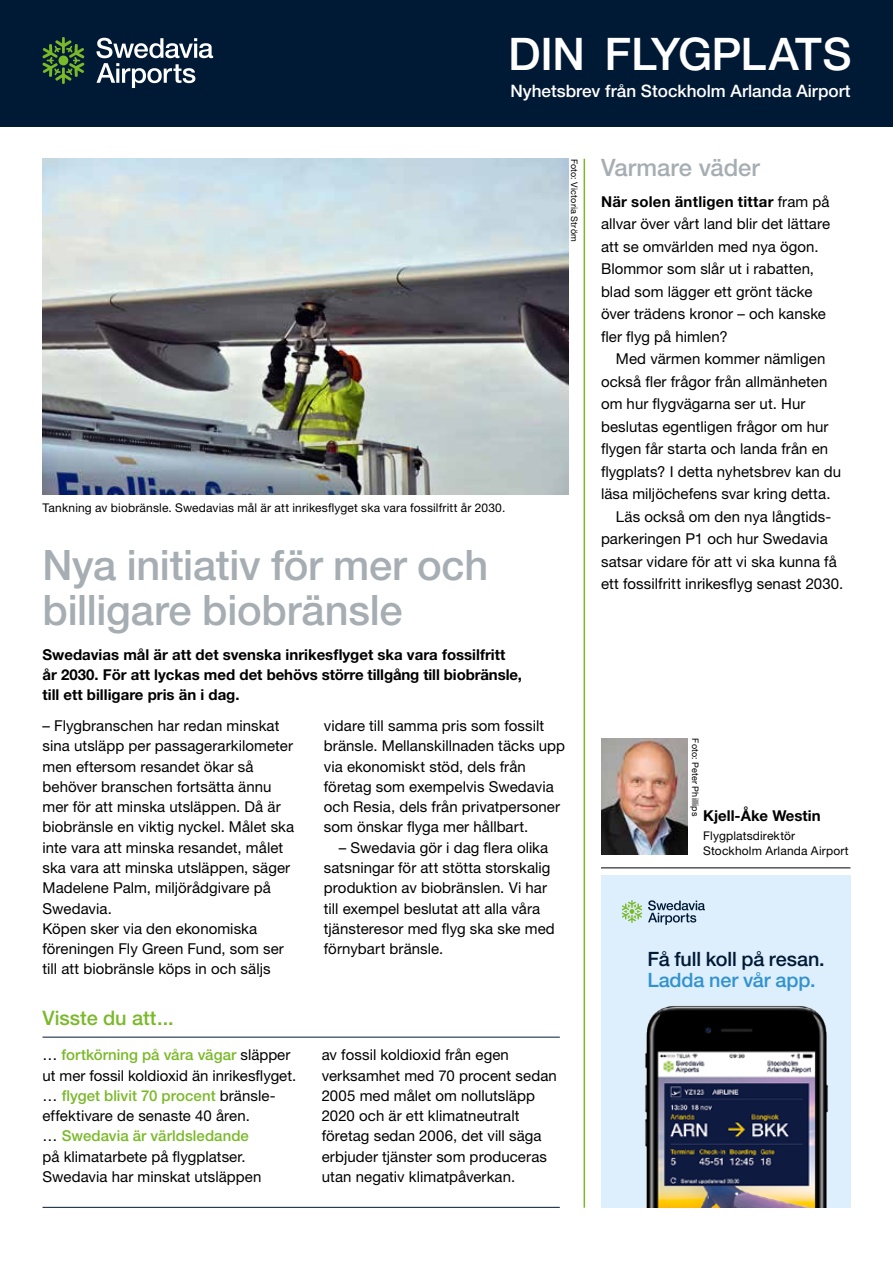
<style>
.page{position:relative;width:893px;height:1263px;background:#fff}
.page>*{position:absolute;margin:0;border:0;box-sizing:border-box;transform-origin:0 0}
.t1{font:500 45px "Helvetica Neue LT Std";letter-spacing:-.015em;color:#fff}
.t2{font:500 42px/45px "Helvetica Neue LT Std";letter-spacing:-.005em;color:#a6aeb3}
.t3{font:500 24px "Helvetica Neue LT Std";color:#a6aeb3}
.t4{font:500 19.95px "Helvetica Neue LT Std";letter-spacing:-.005em;color:#7ab929}
.t5{font:500 19.8px "Helvetica Neue LT Std";letter-spacing:-.005em;color:#001935}
.t6{font:500 19.8px "Helvetica Neue LT Std";letter-spacing:-.005em;color:#3192d0}
.t7{font:500 17.1px "Helvetica Neue LT Std";color:#fff}
.t8{font:15px/20.2px "Helvetica Neue LT Std";letter-spacing:.005em;color:#000}
.t9{font:700 15px/20.2px "Helvetica Neue LT Std";color:#000}
.t10{font:12px/15px "Helvetica Neue LT Std";letter-spacing:.015em;color:#000}
.t11{font:9px "Helvetica Neue LT Std";letter-spacing:.02em;color:#000}
.s1{font-weight:500;color:#7ab929}
.s2{font-weight:700}
</style>
<div class="page">
<img style="left:601px;top:738px;width:87px;height:117px">
<div style="left:0;top:0;width:893px;height:126px;background:#001935"></div>
<svg style="left:96px;top:38px;width:117px;height:50px"></svg>
<svg style="left:43px;top:37px;width:41px;height:47px"></svg>
<hr style="left:584px;top:159px;width:1px;height:1049px;background:#7ab929">
<hr style="left:601px;top:867px;width:249px;height:1px;background:#000">
<div style="left:601px;top:875px;width:249px;height:333px;background:#ddeffc"></div>
<svg style="left:648px;top:900px;width:57px;height:25px"></svg>
<svg style="left:622px;top:900px;width:20px;height:23px"></svg>
<img style="left:645px;top:1005px;width:184px;height:203px">
<img style="left:43px;top:159px;width:525px;height:335px">
<hr style="left:43px;top:1037px;width:517px;height:1px;background:#001935">
<hr style="left:43px;top:1207px;width:517px;height:1px;background:#001935">
<h1 class="t1" style="left:508px;top:28px;width:345px">DIN FLYGPLATS</h1>
<p class="t7" style="left:510px;top:80px;width:341px">Nyhetsbrev från Stockholm Arlanda Airport</p>
<p class="t11" style="left:580px;top:159px;width:84px;rotate:90deg">Foto: Victoria Ström</p>
<p class="t10" style="left:43px;top:500px;width:464px">Tankning av biobränsle. Swedavias mål är att inrikesflyget ska vara fossilfritt år 2030.</p>
<h2 class="t2" style="left:43px;top:542px;width:447px">Nya initiativ för mer och billigare biobränsle</h2>
<p class="t9" style="left:43px;top:644px;width:481px">Swedavias mål är att det svenska inrikesflyget ska vara fossilfritt år 2030. För att lyckas med det behövs större tillgång till biobränsle, till ett billigare pris än i dag.</p>
<p class="t8" style="left:43px;top:715px;width:253px">– Flygbranschen har redan minskat sina utsläpp per passagerarkilometer men eftersom resandet ökar så behöver branschen fortsätta ännu mer för att minska utsläppen. Då är biobränsle en viktig nyckel. Målet ska inte vara att minska resandet, målet ska vara att minska utsläppen, säger<br>Madelene Palm, miljörådgivare på<br>Swedavia.<br>Köpen sker via den ekonomiska föreningen Fly Green Fund, som ser till att biobränsle köps in och säljs</p>
<p class="t8" style="left:324px;top:715px;width:243px">vidare till samma pris som fossilt bränsle. Mellanskillnaden täcks upp via ekonomiskt stöd, dels från företag som exempelvis Swedavia och Resia, dels från privatpersoner som önskar flyga mer hållbart.</p>
<p class="t8" style="left:324px;top:837px;width:232px;text-indent:15px">– Swedavia gör i dag flera olika satsningar för att stötta storskalig produktion av biobränslen. Vi har till exempel beslutat att alla våra tjänsteresor med flyg ska ske med förnybart bränsle.</p>
<h3 class="t4" style="left:43px;top:1006px;width:133px">Visste du att...</h3>
<p class="t8" style="left:43px;top:1044px;width:255px">… <span class="s1">fortkörning på våra vägar</span> släpper ut mer fossil koldioxid än inrikesflyget. … <span class="s1">flyget blivit 70 procent</span> bränsle&shy;effektivare de senaste 40 åren.<br>… <span class="s1">Swedavia är världsledande<br></span>på klimatarbete på flygplatser.<br>Swedavia har minskat utsläppen</p>
<p class="t8" style="left:322px;top:1044px;width:237px">av fossil koldioxid från egen verksamhet med 70 procent sedan<br>2005 med målet om nollutsläpp<br>2020 och är ett klimatneutralt företag sedan 2006, det vill säga erbjuder tjänster som produceras utan negativ klimatpåverkan.</p>
<h3 class="t3" style="left:601px;top:153px;width:160px">Varmare väder</h3>
<p class="t8" style="left:601px;top:190px;width:231px;line-height:22.5px"><span class="s2">När solen äntligen tittar</span> fram på allvar över vårt land blir det lättare att se omvärlden med nya ögon.<br>Blommor som slår ut i rabatten, blad som lägger ett grönt täcke över trädens kronor – och kanske fler flyg på himlen?</p>
<p class="t8" style="left:616px;top:349px;width:211px">Med värmen kommer nämligen</p>
<p class="t8" style="left:601px;top:371px;width:228px">också fler frågor från allmänheten</p>
<p class="t8" style="left:601px;top:394px;width:206px">om hur flygvägarna ser ut. Hur</p>
<p class="t8" style="left:601px;top:416px;width:229px">beslutas egentligen frågor om hur</p>
<p class="t8" style="left:601px;top:439px;width:229px">flygen får starta och landa från en</p>
<p class="t8" style="left:601px;top:461px;width:242px">flygplats? I detta nyhetsbrev kan du</p>
<p class="t8" style="left:601px;top:484px;width:231px">läsa miljöchefens svar kring detta.</p>
<p class="t8" style="left:616px;top:506px;width:217px">Läs också om den nya långtids-</p>
<p class="t8" style="left:601px;top:529px;width:228px">parkeringen P1 och hur Swedavia</p>
<p class="t8" style="left:601px;top:551px;width:237px">satsar vidare för att vi ska kunna få</p>
<p class="t8" style="left:601px;top:574px;width:244px">ett fossilfritt inrikesflyg senast 2030.</p>
<p class="t11" style="left:701px;top:738px;width:79px;rotate:90deg">Foto: Peter Phillips</p>
<p class="t9" style="left:703px;top:805px;width:119px">Kjell-Åke Westin</p>
<p class="t10" style="left:703px;top:828px;width:147px">Flygplatsdirektör<br>Stockholm Arlanda Airport</p>
<h3 class="t5" style="left:648px;top:947px;width:179px">Få full koll på resan.</h3>
<h3 class="t6" style="left:648px;top:968px;width:170px">Ladda ner vår app.</h3>
</div>
